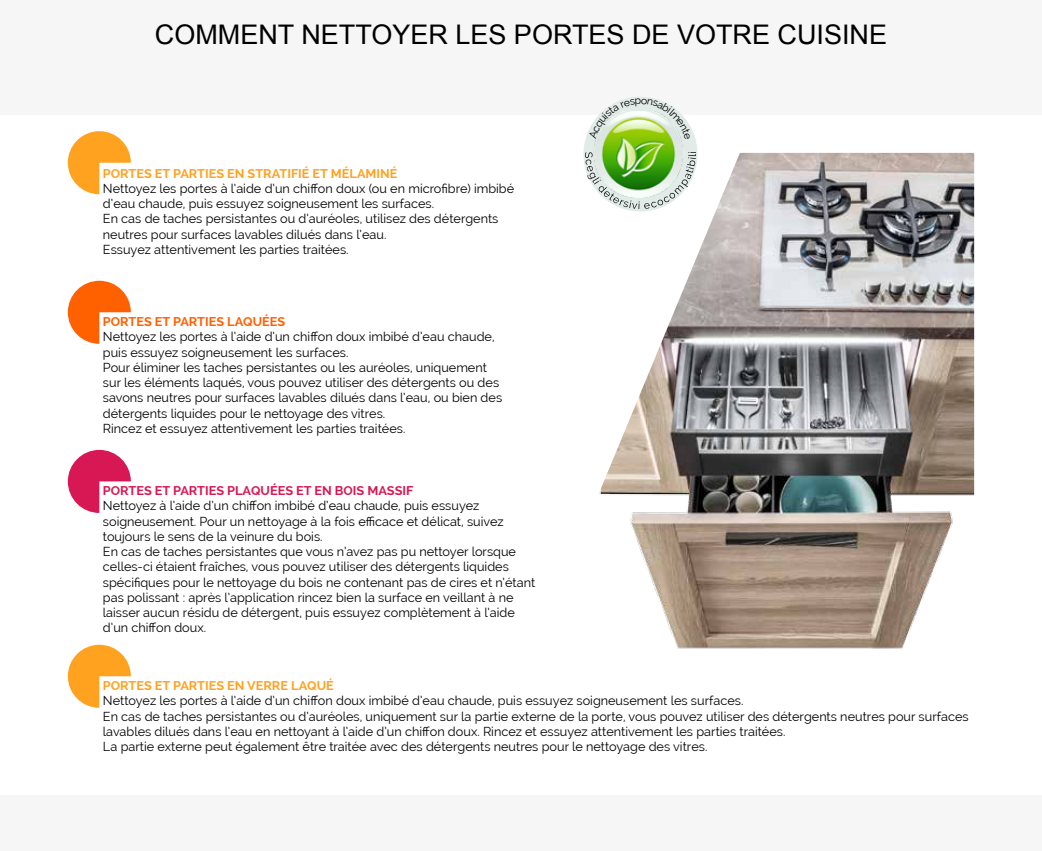
<style>
.page{position:relative;width:1042px;height:851px;background:#fff}
.page>*{position:absolute;margin:0;border:0;box-sizing:border-box;transform-origin:0 0}
.t1{font:27px "Arial";color:#000}
.t2{font:12.75px/15.3px "Raleway";color:#000}
.t3{font:700 12.75px "Raleway";color:#ffa220}
.t4{font:700 12.75px "Raleway";color:#d81854}
.t5{font:700 12.75px "Raleway";color:#ff6000}
</style>
<div class="page">
<div style="left:0;top:0;width:1042px;height:115px;background:#f6f6f6"></div>
<div style="left:0;top:795px;width:1042px;height:55px;background:#f6f6f6"></div>
<svg style="left:68px;top:131px;width:63px;height:63px"></svg>
<svg style="left:68px;top:281px;width:63px;height:63px"></svg>
<svg style="left:68px;top:450px;width:63px;height:63px"></svg>
<svg style="left:68px;top:644px;width:63px;height:63px"></svg>
<img style="left:599px;top:153px;width:375px;height:496px">
<div style="left:583px;top:97px;width:114px;height:114px;background:#e1ebe7;border-radius:50%"></div>
<svg style="left:585px;top:152px;width:111px;height:57px"></svg>
<img style="left:593px;top:139px;width:91px;height:59px">
<svg style="left:589px;top:98px;width:101px;height:41px"></svg>
<h1 class="t1" style="left:155px;top:17px;width:734px">COMMENT NETTOYER LES PORTES DE VOTRE CUISINE</h1>
<p class="t3" style="left:103px;top:166px;width:296px">PORTES ET PARTIES EN STRATIFIÉ ET MÉLAMINÉ</p>
<p class="t2" style="left:103px;top:181px;width:413px">Nettoyez les portes à l’aide d’un chiffon doux (ou en microfibre) imbibé d’eau chaude, puis essuyez soigneusement les surfaces.<br>En cas de taches persistantes ou d’auréoles, utilisez des détergents neutres pour surfaces lavables dilués dans l’eau.<br>Essuyez attentivement les parties traitées.</p>
<p class="t5" style="left:103px;top:314px;width:184px">PORTES ET PARTIES LAQUÉES</p>
<p class="t2" style="left:103px;top:329px;width:401px">Nettoyez les portes à l’aide d’un chiffon doux imbibé d’eau chaude, puis essuyez soigneusement les surfaces.<br>Pour éliminer les taches persistantes ou les auréoles, uniquement sur les éléments laqués, vous pouvez utiliser des détergents ou des savons neutres pour surfaces lavables dilués dans l’eau, ou bien des détergents liquides pour le nettoyage des vitres.<br>Rincez et essuyez attentivement les parties traitées.</p>
<p class="t4" style="left:103px;top:483px;width:312px">PORTES ET PARTIES PLAQUÉES ET EN BOIS MASSIF</p>
<p class="t2" style="left:103px;top:498px;width:434px">Nettoyez à l’aide d’un chiffon imbibé d’eau chaude, puis essuyez soigneusement. Pour un nettoyage à la fois efficace et délicat, suivez toujours le sens de la veinure du bois.<br>En cas de taches persistantes que vous n’avez pas pu nettoyer lorsque celles-ci étaient fraîches, vous pouvez utiliser des détergents liquides spécifiques pour le nettoyage du bois ne contenant pas de cires et n’étant pas polissant : après l’application rincez bien la surface en veillant à ne laisser aucun résidu de détergent, puis essuyez complètement à l’aide d’un chiffon doux.</p>
<p class="t3" style="left:103px;top:678px;width:232px">PORTES ET PARTIES EN VERRE LAQUÉ</p>
<p class="t2" style="left:103px;top:693px;width:867px">Nettoyez les portes à l’aide d’un chiffon doux imbibé d’eau chaude, puis essuyez soigneusement les surfaces.<br>En cas de taches persistantes ou d’auréoles, uniquement sur la partie externe de la porte, vous pouvez utiliser des détergents neutres pour surfaces lavables dilués dans l’eau en nettoyant à l’aide d’un chiffon doux. Rincez et essuyez attentivement les parties traitées.<br>La partie externe peut également être traitée avec des détergents neutres pour le nettoyage des vitres.</p>
</div>
